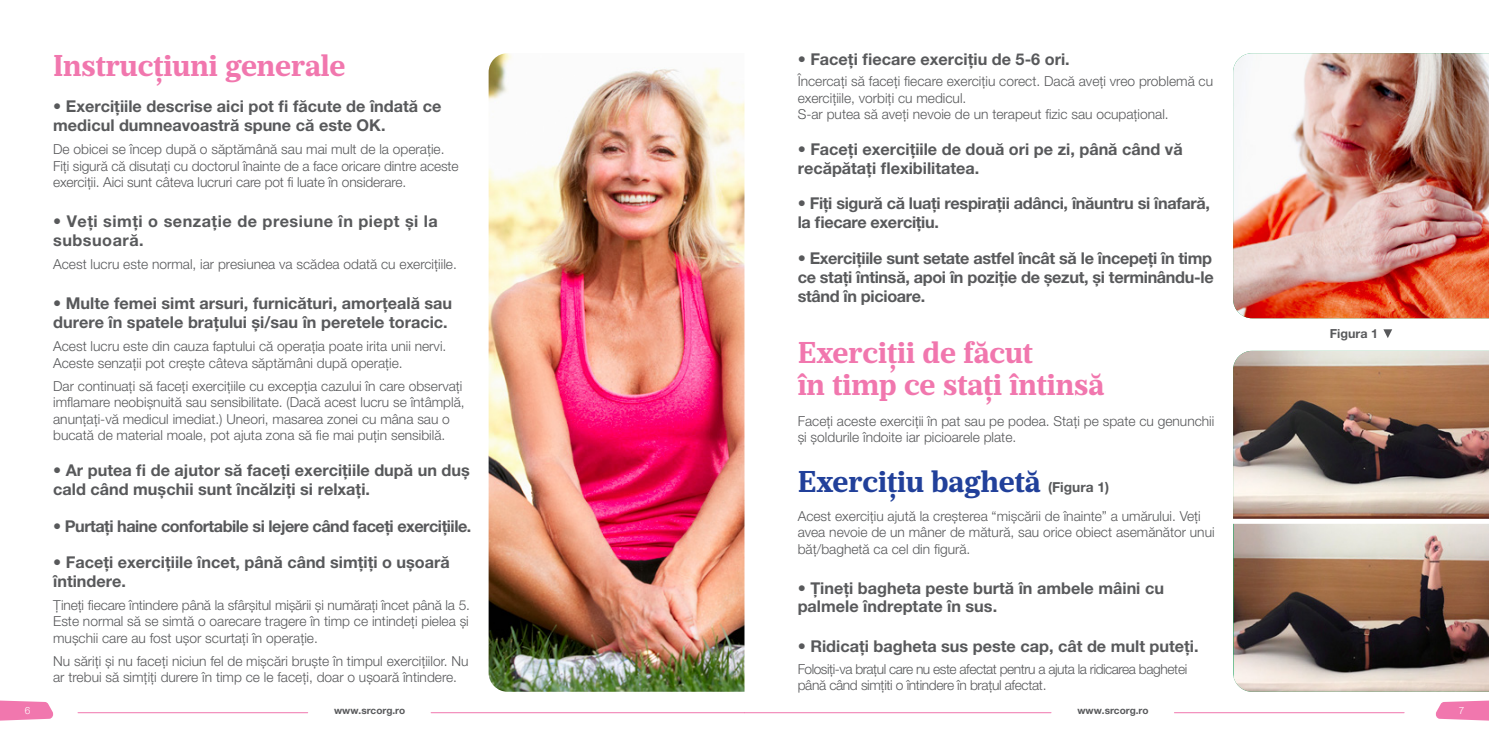
<style>
.page{position:relative;width:1489px;height:745px;background:#fff}
.page>*{position:absolute;margin:0;border:0;box-sizing:border-box;transform-origin:0 0}
.t1{font:700 30px/32.5px "Prumo Banner";color:#f177ae}
.t2{font:700 30px "Prumo Banner";color:#21409a}
.t3{font:700 16.25px/18.8px "Helvetica Neue LT Pro";color:#58595b}
.t4{font:700 16.25px/18.8px "Helvetica Neue LT Pro";letter-spacing:-.02em;color:#58595b}
.t5{font:700 16.25px "Helvetica Neue LT Pro";letter-spacing:-.03em;color:#58595b}
.t6{font:700 16.25px/18.8px "Helvetica Neue LT Pro";letter-spacing:.03em;color:#58595b}
.t7{font:300 13.75px/16.2px "Helvetica Neue LT Pro";color:#58595b}
.t8{font:300 13.75px/16.2px "Helvetica Neue LT Pro";letter-spacing:-.035em;color:#58595b}
.t9{font:700 12.5px "Helvetica Neue LT Pro";color:#58595b}
.t10{font:700 10px "Helvetica Neue LT Pro";color:#58595b}
.t11{font:300 10px "Helvetica Neue LT Pro";color:#fff}
.s1{font-family:"Helvetica Neue LT Pro";font-size:13.75px;color:#58595b}
</style>
<div class="page">
<svg style="left:0;top:700px;width:54px;height:20px"></svg>
<svg style="left:1435px;top:700px;width:53px;height:20px"></svg>
<hr style="left:78px;top:712px;width:230px;height:1px;background:#f177ae">
<hr style="left:431px;top:712px;width:313px;height:1px;background:#f177ae">
<hr style="left:744px;top:712px;width:306px;height:1px;background:#f177ae">
<hr style="left:1174px;top:712px;width:229px;height:1px;background:#f177ae">
<img style="left:488px;top:53px;width:256px;height:638px">
<img style="left:1233px;top:53px;width:255px;height:265px">
<svg style="left:1383px;top:329px;width:8px;height:9px"></svg>
<img style="left:1233px;top:350px;width:255px;height:341px">
<div style="left:1228px;top:518px;width:260px;height:5px;background:#fff"></div>
<h1 class="t1" style="left:53px;top:50px;width:294px">Instrucțiuni generale</h1>
<p class="t3" style="left:53px;top:97px;width:390px">• Exercițiile descrise aici pot fi făcute de îndată ce medicul dumneavoastră spune că este OK.</p>
<p class="t7" style="left:53px;top:141px;width:407px">De obicei se încep după o săptămână sau mai mult de la operație.<br>Fiți sigură că disutați cu doctorul înainte de a face oricare dintre aceste exerciții. Aici sunt câteva lucruri care pot fi luate în onsiderare.</p>
<p class="t6" style="left:53px;top:211px;width:386px">• Veți simți o senzație de presiune în piept și la subsuoară.</p>
<p class="t7" style="left:53px;top:255px;width:405px">Acest lucru este normal, iar presiunea va scădea odată cu exercițiile.</p>
<p class="t3" style="left:53px;top:293px;width:400px">• Multe femei simt arsuri, furnicături, amorțeală sau durere în spatele brațului și/sau în peretele toracic.</p>
<p class="t7" style="left:53px;top:338px;width:395px">Acest lucru este din cauza faptului că operația poate irita unii nervi.<br>Aceste senzații pot crește câteva săptămâni după operație.</p>
<p class="t7" style="left:53px;top:377px;width:413px">Dar continuați să faceți exercițiile cu excepția cazului în care observați imflamare neobișnuită sau sensibilitate. (Dacă acest lucru se întâmplă, anunțați-vă medicul imediat.) Uneori, masarea zonei cu mâna sau o bucată de material moale, pot ajuta zona să fie mai puțin sensibilă.</p>
<p class="t3" style="left:53px;top:460px;width:418px">• Ar putea fi de ajutor să faceți exercițiile după un duș cald când mușchii sunt încălziți si relxați.</p>
<p class="t5" style="left:53px;top:515px;width:419px">• Purtați haine confortabile si lejere când faceți exercițiile.</p>
<p class="t3" style="left:53px;top:552px;width:398px">• Faceți exercițiile încet, până când simțiți o ușoară întindere.</p>
<p class="t7" style="left:53px;top:596px;width:418px;text-align:justify">Țineți fiecare întindere până la sfârșitul mișării și numărați încet până la 5.<br>Este normal să se simtă o oarecare tragere în timp ce intindeți pielea și mușchii care au fost ușor scurtați în operație.</p>
<p class="t7" style="left:53px;top:652px;width:417px">Nu săriți și nu faceți niciun fel de mișcări bruște în timpul exercițiilor. Nu ar trebui să simțiți durere în timp ce le faceți, doar o ușoară întindere.</p>
<p class="t3" style="left:797px;top:49px;width:274px">• Faceți fiecare exercițiu de 5-6 ori.</p>
<p class="t7" style="left:797px;top:73px;width:417px">Încercați să faceți fiecare exercițiu corect. Dacă aveți vreo problemă cu exercițiile, vorbiți cu medicul.<br>S-ar putea să aveți nevoie de un terapeut fizic sau ocupațional.</p>
<p class="t3" style="left:797px;top:140px;width:386px">• Faceți exercițiile de două ori pe zi, până când vă recăpătați flexibilitatea.</p>
<p class="t4" style="left:797px;top:193px;width:414px">• Fiți sigură că luați respirații adânci, înăuntru si înafară, la fiecare exercițiu.</p>
<p class="t3" style="left:797px;top:248px;width:417px;text-align:justify">• Exercițiile sunt setate astfel încât să le începeți în timp ce stați întinsă, apoi în poziție de șezut, și terminându-le stând în picioare.</p>
<h1 class="t1" style="left:797px;top:337px;width:308px">Exerciții de făcut<br>în timp ce stați întinsă</h1>
<p class="t7" style="left:797px;top:412px;width:418px">Faceți aceste exerciții în pat sau pe podea. Stați pe spate cu genunchii și șoldurile îndoite iar picioarele plate.</p>
<h1 class="t2" style="left:797px;top:463px;width:313px">Exercițiu baghetă <span class="s1">(Figura 1)</span></h1>
<p class="t7" style="left:797px;top:507px;width:418px">Acest exercițiu ajută la creșterea “mișcării de înainte” a umărului. Veți avea nevoie de un mâner de mătură, sau orice obiect asemănător unui băț/baghetă ca cel din figură.</p>
<p class="t3" style="left:797px;top:577px;width:368px">• Țineți bagheta peste burtă în ambele mâini cu palmele îndreptate în sus.</p>
<p class="t3" style="left:797px;top:636px;width:402px">• Ridicați bagheta sus peste cap, cât de mult puteți.</p>
<p class="t8" style="left:797px;top:660px;width:391px">Folosiți-va brațul care nu este afectat pentru a ajuta la ridicarea baghetei până când simțiti o întindere în brațul afectat.</p>
<p class="t9" style="left:1329px;top:326px;width:50px">Figura 1</p>
<p class="t11" style="left:25px;top:704px;width:7px">6</p>
<p class="t10" style="left:334px;top:704px;width:73px">www.srcorg.ro</p>
<p class="t10" style="left:1077px;top:704px;width:73px">www.srcorg.ro</p>
<p class="t11" style="left:1458px;top:704px;width:7px">7</p>
</div>
